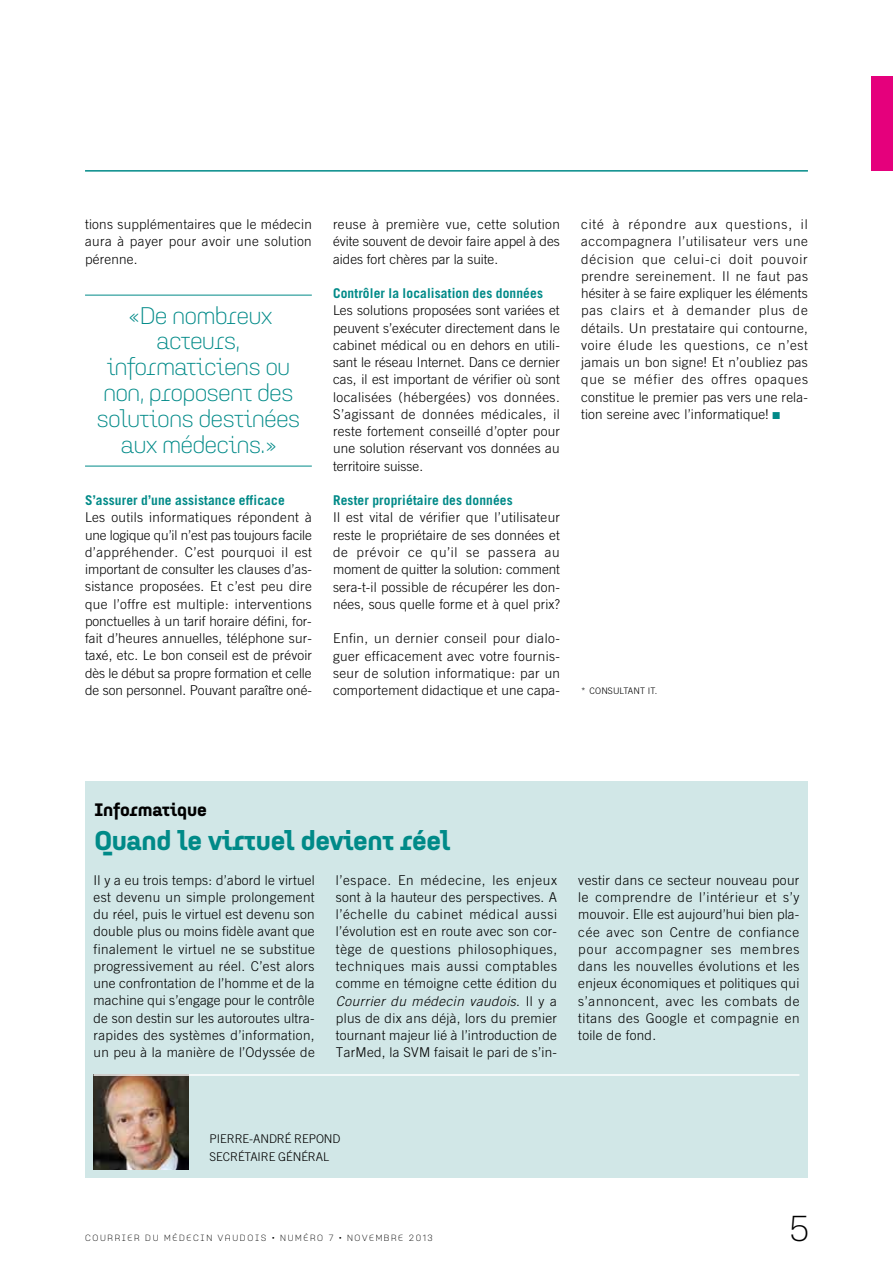
<style>
.page{position:relative;width:893px;height:1263px;background:#fff}
.page>*{position:absolute;margin:0;border:0;box-sizing:border-box;transform-origin:0 0}
.t1{font:300 36px "Idealista";color:#000}
.t2{font:700 27px "Idealista";letter-spacing:-.015em;color:#008a88}
.t3{font:300 24px/25.8px "Idealista";letter-spacing:-.035em;color:#008a88;text-align:center}
.t4{font:700 18px "Idealista";letter-spacing:-.005em;color:#000}
.t5{font:300 13.5px/17.2px "Trade Gothic";letter-spacing:.015em;color:#000;text-align:justify}
.t6{font:700 13.5px "Trade Gothic";letter-spacing:.01em;color:#008a88}
.t7{font:300 12px/17.2px "Trade Gothic";letter-spacing:-.005em;color:#000}
.t8{font:300 9px "Idealista";letter-spacing:.185em;color:#000}
.t9{font:300 9px "Trade Gothic";color:#000}
.s1{color:#008a88}
.s2{font-style:italic}
</style>
<div class="page">
<div style="left:872px;top:77px;width:21px;height:94px;background:#e5007c"></div>
<hr style="left:85px;top:170px;width:723px;height:2px;background:#008a88">
<div style="left:85px;top:781px;width:723px;height:397px;background:#d1e7e7"></div>
<img style="left:94px;top:1076px;width:94px;height:93px">
<hr style="left:94px;top:1074px;width:705px;height:2px;background:#fff">
<hr style="left:85px;top:295px;width:227px;height:1px;background:#008a88">
<hr style="left:85px;top:466px;width:227px;height:1px;background:#008a88">
<p class="t5" style="left:85px;top:215px;width:228px">tions supplémentaires que le médecin aura à payer pour avoir une solution pérenne.</p>
<h3 class="t3" style="left:96px;top:300px;width:206px">« De nombreux acteurs, informaticiens ou non, proposent des solutions destinées aux médecins.»</h3>
<p class="t6" style="left:85px;top:492px;width:201px">S’assurer d’une assistance efficace</p>
<p class="t5" style="left:85px;top:509px;width:228px">Les outils informatiques répondent à une logique qu’il n’est pas toujours facile d’appréhender. C’est pourquoi il est important de consulter les clauses d’as&shy;sistance proposées. Et c’est peu dire que l’offre est multiple: interventions ponctuelles à un tarif horaire défini, for&shy;fait d’heures annuelles, téléphone sur&shy;taxé, etc. Le bon conseil est de prévoir dès le début sa propre formation et celle de son personnel. Pouvant paraître oné-</p>
<p class="t5" style="left:333px;top:216px;width:228px">reuse à première vue, cette solution évite souvent de devoir faire appel à des aides fort chères par la suite.</p>
<p class="t6" style="left:333px;top:285px;width:211px">Contrôler la localisation des données</p>
<p class="t5" style="left:333px;top:302px;width:228px">Les solutions proposées sont variées et peuvent s’exécuter directement dans le cabinet médical ou en dehors en utili&shy;sant le réseau Internet. Dans ce dernier cas, il est important de vérifier où sont localisées (hébergées) vos données.<br>S’agissant de données médicales, il reste fortement conseillé d’opter pour une solution réservant vos données au territoire suisse.</p>
<p class="t6" style="left:333px;top:492px;width:181px">Rester propriétaire des données</p>
<p class="t5" style="left:333px;top:509px;width:228px">Il est vital de vérifier que l’utilisateur reste le propriétaire de ses données et de prévoir ce qu’il se passera au moment de quitter la solution: comment sera-t-il possible de récupérer les don&shy;nées, sous quelle forme et à quel prix?</p>
<p class="t5" style="left:333px;top:630px;width:228px">Enfin, un dernier conseil pour dialo&shy;guer efficacement avec votre fournis&shy;seur de solution informatique: par un comportement didactique et une capa-</p>
<p class="t5" style="left:581px;top:215px;width:228px">cité à répondre aux questions, il accompagnera l’utilisateur vers une décision que celui-ci doit pouvoir prendre sereinement. Il ne faut pas hésiter à se faire expliquer les éléments pas clairs et à demander plus de détails. Un prestataire qui contourne, voire élude les questions, ce n’est jamais un bon signe! Et n’oubliez pas que se méfier des offres opaques constitue le premier pas vers une rela&shy;tion sereine avec l’informatique! <span class="s1">■</span></p>
<p class="t9" style="left:581px;top:685px;width:21px">* Consul</p>
<p class="t9" style="left:623px;top:685px;width:35px">tan t IT.</p>
<h3 class="t4" style="left:94px;top:796px;width:114px">Informatique</h3>
<h2 class="t2" style="left:94px;top:821px;width:357px">Quand le virtuel devient réel</h2>
<p class="t5" style="left:94px;top:871px;width:223px">Il y a eu trois temps: d’abord le virtuel est devenu un simple prolongement du réel, puis le virtuel est devenu son double plus ou moins fidèle avant que finalement le virtuel ne se substitue progressivement au réel. C’est alors une confrontation de l’homme et de la machine qui s’engage pour le contrôle de son destin sur les autoroutes ultra&shy;rapides des systèmes d’information, un peu à la manière de l’Odyssée de</p>
<p class="t5" style="left:336px;top:871px;width:223px">l’espace. En médecine, les enjeux sont à la hauteur des perspectives. A l’échelle du cabinet médical aussi l’évolution est en route avec son cor&shy;tège de questions philosophiques, techniques mais aussi comptables comme en témoigne cette édition du <span class="s2">Courrier du médecin vaudois</span>. Il y a plus de dix ans déjà, lors du premier tournant majeur lié à l’introduction de TarMed, la SVM faisait le pari de s’in-</p>
<p class="t5" style="left:578px;top:871px;width:223px">vestir dans ce secteur nouveau pour le comprendre de l’intérieur et s’y mouvoir. Elle est aujourd’hui bien pla&shy;cée avec son Centre de confiance pour accompagner ses membres dans les nouvelles évolutions et les enjeux économiques et politiques qui s’annoncent, avec les combats de titans des Google et compagnie en toile de fond.</p>
<p class="t7" style="left:210px;top:1130px;width:114px">Pierre-André Repond secrétai re g én éral</p>
<p class="t8" style="left:85px;top:1232px;width:349px">Courrier du Médec in Vaudois • N um éro 7 • novem bre 2013</p>
<h1 class="t1" style="left:789px;top:1203px;width:23px">5</h1>
</div>
